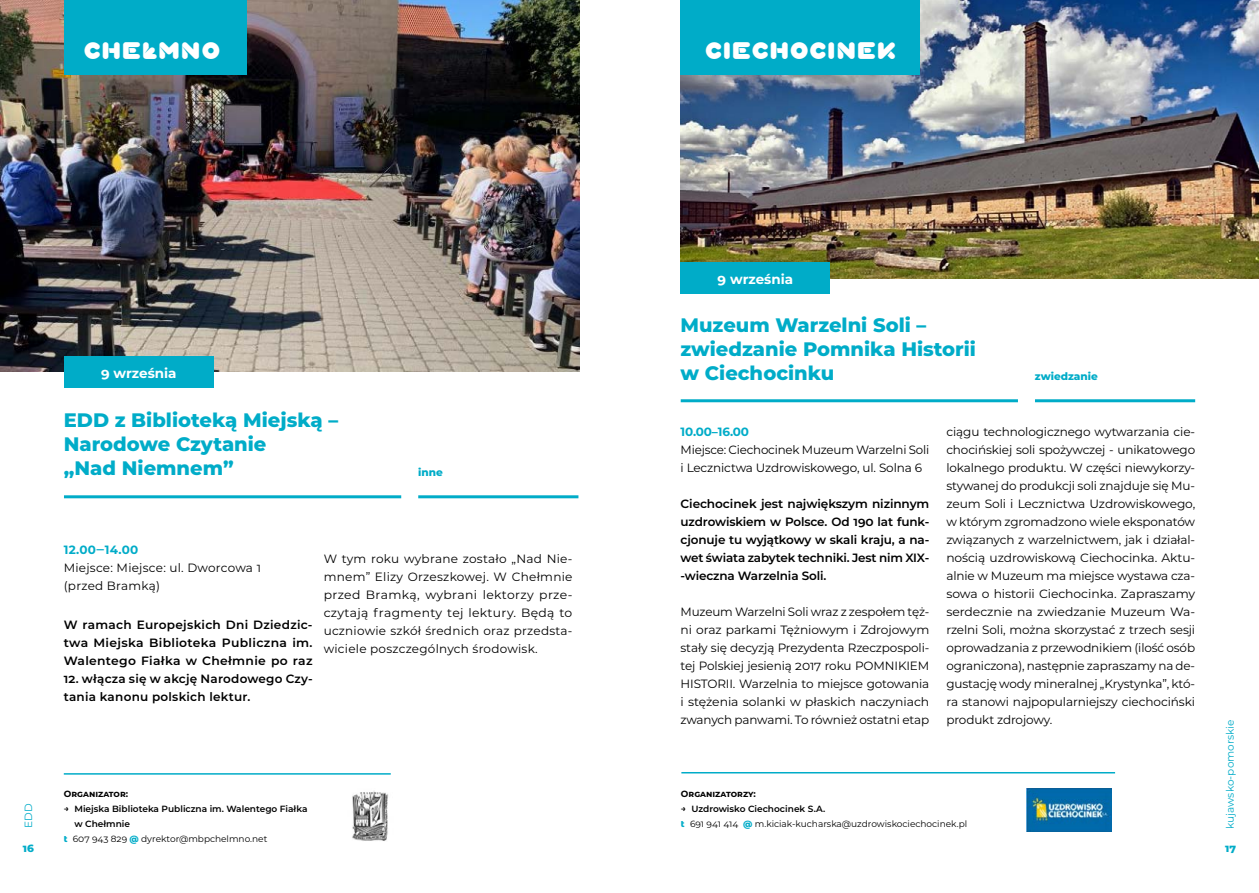
<style>
.page{position:relative;width:1259px;height:893px;background:#fff}
.page>*{position:absolute;margin:0;border:0;box-sizing:border-box;transform-origin:0 0}
.t1{font:24px "Play Solid";color:#fff}
.t2{font:800 21px "Montserrat";color:#fff}
.t3{font:800 19.5px/24px "Montserrat";color:#00acc8}
.t4{font:700 13.5px "Montserrat";color:#fff}
.t5{font:12px/18px "Montserrat";letter-spacing:-.01em;color:#000;text-align:justify}
.t6{font:600 12px/18px "Montserrat";letter-spacing:.02em;color:#000;text-align:justify}
.t7{font:12px/18px "Montserrat";letter-spacing:.02em;color:#000}
.t8{font:700 12px "Montserrat";letter-spacing:.005em;color:#00acc8}
.t9{font:10.5px "Montserrat";color:#00acc8}
.t10{font:800 10.5px "Montserrat";color:#00acc8}
.t11{font:9px/15px "Montserrat";color:#000}
.t12{font:600 9px "Montserrat";color:#000}
.t13{font:700 9px "Montserrat";color:#000}
.s1{font-weight:800;color:#00acc8}
.s2{font-weight:600}
</style>
<div class="page">
<img style="left:680px;top:0;width:579px;height:278px">
<hr style="left:681px;top:772px;width:434px;height:1px;background:#00acc8">
<div style="left:680px;top:0;width:240px;height:75px;background:#00acc8"></div>
<hr style="left:1035px;top:399px;width:160px;height:3px;background:#00acc8">
<hr style="left:680px;top:399px;width:338px;height:3px;background:#00acc8">
<div style="left:680px;top:263px;width:150px;height:31px;background:#00acc8"></div>
<img style="left:0;top:0;width:579px;height:372px">
<hr style="left:418px;top:495px;width:160px;height:3px;background:#00acc8">
<hr style="left:64px;top:495px;width:337px;height:3px;background:#00acc8">
<div style="left:64px;top:356px;width:150px;height:31px;background:#00acc8"></div>
<div style="left:64px;top:0;width:183px;height:75px;background:#00acc8"></div>
<hr style="left:64px;top:773px;width:327px;height:2px;background:#00acc8">
<img style="left:352px;top:791px;width:36px;height:50px">
<img style="left:1026px;top:788px;width:85px;height:43px">
<h1 class="t1" style="left:83px;top:35px;width:139px">CHEŁMNO</h1>
<p class="t4" style="left:101px;top:363px;width:77px">9 września</p>
<h2 class="t2" style="left:712px;top:35px;width:79px">Będzin</h2>
<h1 class="t1" style="left:704px;top:35px;width:193px">CIECHOCINEK</h1>
<p class="t4" style="left:717px;top:269px;width:77px">9 września</p>
<h3 class="t3" style="left:680px;top:312px;width:297px">Muzeum Warzelni Soli – zwiedzanie Pomnika Historii w Ciechocinku</h3>
<p class="t10" style="left:1035px;top:368px;width:64px">zwiedzanie</p>
<h3 class="t3" style="left:64px;top:407px;width:276px">EDD z Biblioteką Miejską –<br>Narodowe Czytanie<br>„Nad Niemnem”</h3>
<p class="t5" style="left:946px;top:422px;width:251px">ciągu technologicznego wytwarzania cie&shy;chocińskiej soli spożywczej - unikatowego lokalnego produktu. W części niewykorzy&shy;stywanej do produkcji soli znajduje się Mu&shy;zeum Soli i Lecznictwa Uzdrowiskowego, w którym zgromadzono wiele eksponatów związanych z warzelnictwem, jak i działal&shy;nością uzdrowiskową Ciechocinka. Aktu&shy;alnie w Muzeum ma miejsce wystawa cza&shy;sowa o historii Ciechocinka. Zapraszamy serdecznie na zwiedzanie Muzeum Wa&shy;rzelni Soli, można skorzystać z trzech sesji oprowadzania z przewodnikiem (ilość osób ograniczona), następnie zapraszamy na de&shy;gustację wody mineralnej „Krystynka”, któ&shy;ra stanowi najpopularniejszy ciechociński produkt zdrojowy.</p>
<p class="t8" style="left:680px;top:423px;width:70px">10.00–16.00</p>
<p class="t5" style="left:680px;top:440px;width:250px">Miejsce: Ciechocinek Muzeum Warzelni Soli i Lecznictwa Uzdrowiskowego, ul. Solna 6</p>
<p class="t6" style="left:680px;top:494px;width:250px">Ciechocinek jest największym nizinnym uzdrowiskiem w Polsce. Od 190 lat funk&shy;cjonuje tu wyjątkowy w skali kraju, a na&shy;wet świata zabytek techniki. Jest nim XIX--wieczna Warzelnia Soli.</p>
<p class="t5" style="left:680px;top:602px;width:250px">Muzeum Warzelni Soli wraz z zespołem tęż&shy;ni oraz parkami Tężniowym i Zdrojowym stały się decyzją Prezydenta Rzeczpospoli&shy;tej Polskiej jesienią 2017 roku POMNIKIEM HISTORII. Warzelnia to miejsce gotowania i stężenia solanki w płaskich naczyniach zwanych panwami. To również ostatni etap</p>
<p class="t10" style="left:418px;top:464px;width:26px">inne</p>
<p class="t8" style="left:64px;top:541px;width:76px">12.00‒14.00</p>
<p class="t7" style="left:64px;top:558px;width:199px">Miejsce: Miejsce: ul. Dworcowa 1 (przed Bramką)</p>
<p class="t6" style="left:64px;top:616px;width:250px">W ramach Europejskich Dni Dziedzic&shy;twa Miejska Biblioteka Publiczna im.<br>Walentego Fiałka w Chełmnie po raz</p>
<p class="t6" style="left:64px;top:670px;width:250px">12. włącza się w akcję Narodowego Czy&shy;tania kanonu polskich lektur.</p>
<p class="t5" style="left:324px;top:549px;width:250px">W tym roku wybrane zostało „Nad Nie&shy;mnem” Elizy Orzeszkowej. W Chełmnie przed Bramką, wybrani lektorzy prze&shy;czytają fragmenty tej lektury. Będą to uczniowie szkół średnich oraz przedsta&shy;wiciele poszczególnych środowisk.</p>
<p class="t9" style="left:1222px;top:829px;width:111px;rotate:-90deg">kujawsko-pomorskie</p>
<p class="t13" style="left:64px;top:787px;width:66px">Organizator:</p>
<p class="t12" style="left:64px;top:802px;width:245px">→ Miejska Biblioteka Publiczna im. Walentego Fiałka</p>
<p class="t12" style="left:74px;top:817px;width:57px">w Chełmnie</p>
<p class="t11" style="left:64px;top:831px;width:205px"><span class="s1">t</span> 607 943 829 <span class="s1">@</span> dyrektor@mbpchelmno.net</p>
<p class="t13" style="left:681px;top:787px;width:76px">Organizatorzy:</p>
<p class="t11" style="left:681px;top:801px;width:288px"><span class="s2">→ Uzdrowisko Ciechocinek S.A.<br></span><span class="s1">t</span> 691 941 414 <span class="s1">@</span> m.kiciak-kucharska@uzdrowiskociechocinek.pl</p>
<p class="t9" style="left:21px;top:828px;width:26px;rotate:-90deg">EDD</p>
<p class="t10" style="left:23px;top:841px;width:13px">16</p>
<p class="t10" style="left:1225px;top:841px;width:12px">17</p>
</div>
